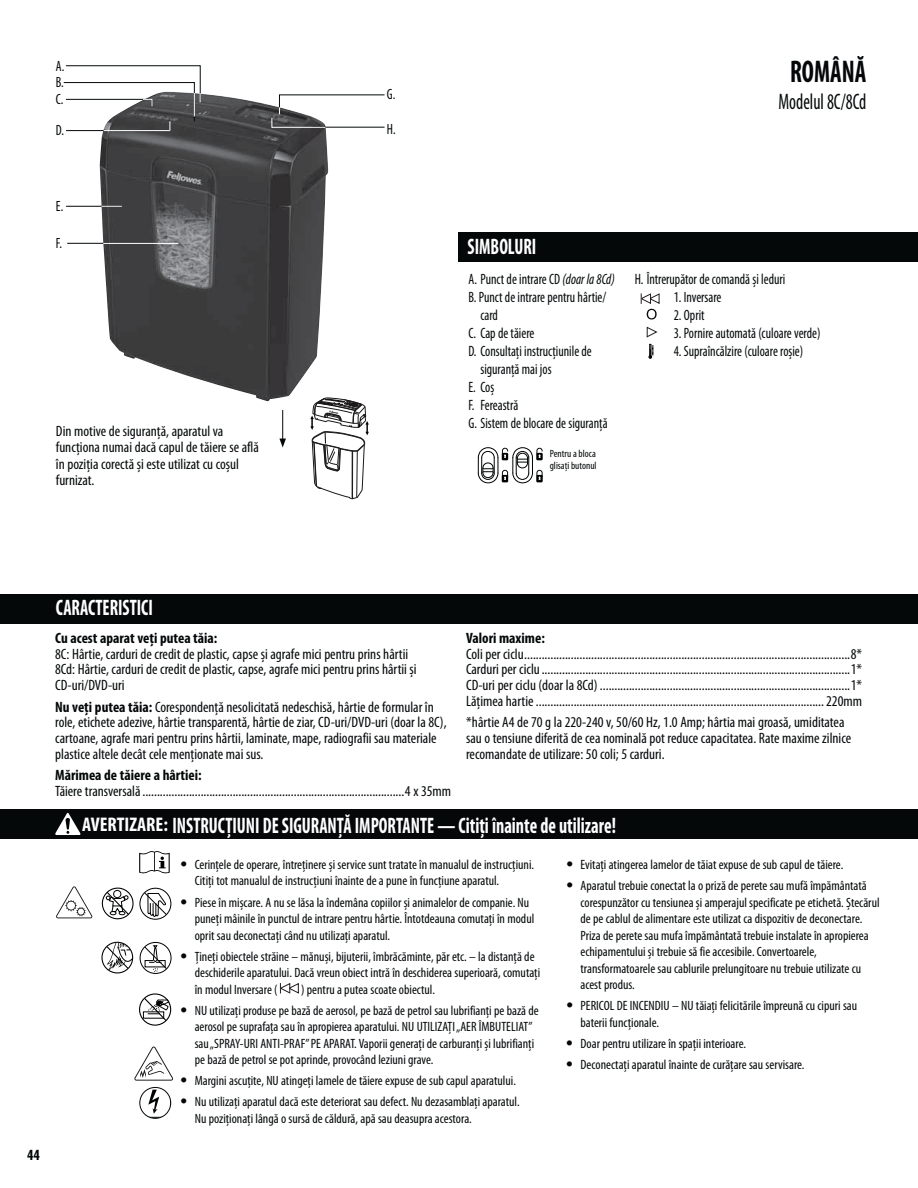
<style>
.page{position:relative;width:918px;height:1188px;background:#fff}
.page>*{position:absolute;margin:0;border:0;box-sizing:border-box;transform-origin:0 0}
.t1{font:700 condensed 31.5px "Myriad Pro";color:#040809;scale:.8 1}
.t2{font:700 condensed 22.5px "Myriad Pro";color:#fff;scale:.8 1}
.t3{font:condensed 22.5px "Myriad Pro";color:#040809;scale:.8 1}
.t4{font:condensed 15px/15.8px "Myriad Pro";color:#040809}
.t5{font:condensed 15px "Myriad Pro";color:#040809;scale:.9 1}
.t6{font:700 condensed 15px "Myriad Pro";color:#040809}
.t7{font:condensed 14.85px "Myriad Pro";color:#040809;scale:.9 1}
.t8{font:condensed 13.5px/16.5px "Myriad Pro";color:#040809}
.t9{font:700 condensed 13.5px "Futura Std";color:#040809}
.t10{font:condensed 10.5px/12px "Myriad Pro";color:#040809}
.s1{font-style:italic}
.s2{font-weight:700}
.s3{font-size:19.8px}
</style>
<div class="page">
<div style="left:0;top:594px;width:918px;height:29px;background:#040809"></div>
<div style="left:0;top:809px;width:918px;height:29px;background:#040809"></div>
<svg style="left:55px;top:812px;width:26px;height:23px"></svg>
<div style="left:458px;top:232px;width:460px;height:30px;background:#040809"></div>
<svg style="left:646px;top:326px;width:12px;height:12px"></svg>
<svg style="left:478px;top:447px;width:65px;height:36px"></svg>
<svg style="left:641px;top:293px;width:19px;height:27px"></svg>
<svg style="left:649px;top:344px;width:5px;height:15px"></svg>
<hr style="left:282px;top:410px;width:1px;height:31px;background:#040809">
<svg style="left:279px;top:439px;width:7px;height:9px"></svg>
<svg style="left:310px;top:398px;width:59px;height:102px"></svg>
<img style="left:100px;top:93px;width:228px;height:308px">
<hr style="left:66px;top:206px;width:56px;height:1px;background:#040809">
<svg style="left:102px;top:206px;width:20px;height:1px"></svg>
<hr style="left:67px;top:243px;width:42px;height:1px;background:#040809">
<svg style="left:271px;top:94px;width:114px;height:34px"></svg>
<hr style="left:103px;top:243px;width:75px;height:1px;background:#fff">
<svg style="left:63px;top:65px;width:138px;height:66px"></svg>
<svg style="left:280px;top:983px;width:19px;height:11px"></svg>
<div style="left:101px;top:942px;width:32px;height:31px;border:1px solid #010202;border-radius:50%"></div>
<svg style="left:56px;top:886px;width:36px;height:32px"></svg>
<div style="left:139px;top:993px;width:32px;height:33px;border:1px solid #010202;border-radius:50%"></div>
<svg style="left:102px;top:838px;width:70px;height:184px"></svg>
<svg style="left:141px;top:1087px;width:30px;height:30px"></svg>
<div style="left:139px;top:1087px;width:32px;height:32px;border:1px solid #040809;border-radius:50%"></div>
<svg style="left:134px;top:1047px;width:39px;height:34px"></svg>
<p class="t7" style="left:56px;top:60px;width:11px">A.</p>
<p class="t7" style="left:56px;top:94px;width:10px">C.</p>
<p class="t7" style="left:56px;top:77px;width:10px">B.</p>
<p class="t7" style="left:56px;top:124px;width:10px">D.</p>
<p class="t7" style="left:56px;top:200px;width:10px">E.</p>
<p class="t7" style="left:56px;top:237px;width:8px">F.</p>
<p class="t4" style="left:56px;top:424px;width:204px;line-height:16.5px">Din motive de siguranță, aparatul va funcționa numai dacă capul de tăiere se află în poziția corectă și este utilizat cu coșul furnizat.</p>
<p class="t7" style="left:387px;top:88px;width:11px">G.</p>
<p class="t7" style="left:387px;top:123px;width:11px">H.</p>
<h1 class="t1" style="left:790px;top:60px;width:97px">ROMÂNĂ</h1>
<h2 class="t3" style="left:779px;top:93px;width:111px">Modelul 8C/8Cd</h2>
<h2 class="t2" style="left:468px;top:238px;width:87px">SIMBOLURI</h2>
<p class="t5" style="left:468px;top:273px;width:164px">A. Punct de intrare CD <span class="s1">(doar la 8Cd)</span></p>
<p class="t5" style="left:468px;top:291px;width:155px">B. Punct de intrare pentru hârtie/</p>
<p class="t5" style="left:480px;top:309px;width:21px">card</p>
<p class="t5" style="left:468px;top:327px;width:75px">C. Cap de tăiere</p>
<p class="t5" style="left:468px;top:345px;width:139px">D. Consultați instrucțiunile de</p>
<p class="t5" style="left:480px;top:363px;width:81px">siguranță mai jos</p>
<p class="t5" style="left:468px;top:381px;width:30px">E. Coș</p>
<p class="t5" style="left:468px;top:399px;width:57px">F. Fereastră</p>
<p class="t5" style="left:468px;top:417px;width:156px">G. Sistem de blocare de siguranță</p>
<p class="t10" style="left:550px;top:448px;width:48px">Pentru a bloca glisați butonul</p>
<p class="t5" style="left:635px;top:273px;width:169px">H. Întrerupător de comandă și leduri</p>
<p class="t5" style="left:674px;top:291px;width:55px">1. Inversare</p>
<p class="t5" style="left:674px;top:309px;width:36px">2. Oprit</p>
<p class="t5" style="left:674px;top:327px;width:165px">3. Pornire automată (culoare verde)</p>
<p class="t5" style="left:674px;top:345px;width:145px">4. Supraîncălzire (culoare roșie)</p>
<p class="t9" style="left:27px;top:1149px;width:15px">44</p>
<h2 class="t2" style="left:56px;top:599px;width:123px">CARACTERISTICI</h2>
<p class="t6" style="left:55px;top:632px;width:164px">Cu acest aparat veţi putea tăia:</p>
<p class="t4" style="left:55px;top:647px;width:363px">8C: Hârtie, carduri de credit de plastic, capse și agrafe mici pentru prins hârtii<br>8Cd: Hârtie, carduri de credit de plastic, capse, agrafe mici pentru prins hârtii și<br>CD-uri/DVD-uri</p>
<p class="t4" style="left:55px;top:700px;width:393px"><span class="s2">Nu veţi putea tăia:</span> Corespondență nesolicitată nedeschisă, hârtie de formular în role, etichete adezive, hârtie transparentă, hârtie de ziar, CD-uri/DVD-uri (doar la 8C), cartoane, agrafe mari pentru prins hârtii, laminate, mape, radiografii sau materiale plastice altele decât cele menționate mai sus.</p>
<p class="t6" style="left:55px;top:770px;width:148px">Mărimea de tăiere a hârtiei:</p>
<p class="t4" style="left:55px;top:785px;width:398px">Tăiere transversală ..........................................................................................4 x 35mm</p>
<p class="t6" style="left:466px;top:632px;width:80px">Valori maxime:</p>
<p class="t4" style="left:466px;top:647px;width:398px;text-align:justify">Coli per ciclu ................................................................................................................8* Carduri per ciclu ..........................................................................................................1* CD-uri per ciclu (doar la 8Cd) ......................................................................................1* Lăţimea hartie ................................................................................................... 220mm</p>
<p class="t4" style="left:466px;top:716px;width:387px">* hârtie A4 de 70 g la 220-240 v, 50/60 Hz, 1.0 Amp; hârtia mai groasă, umiditatea sau o tensiune diferită de cea nominală pot reduce capacitatea. Rate maxime zilnice recomandate de utilizare: 50 coli; 5 carduri.</p>
<h2 class="t2" style="left:82px;top:817px;width:669px"><span class="s3">AVERTIZARE:</span> INSTRUCŢIUNI DE SIGURANŢĂ IMPORTANTE — Citiţi înainte de utilizare!</h2>
<p class="t8" style="left:195px;top:858px;width:341px">Cerinţele de operare, întreţinere și service sunt tratate în manualul de instrucţiuni.<br>Citiţi tot manualul de instrucţiuni înainte de a pune în funcţiune aparatul.</p>
<p class="t8" style="left:195px;top:895px;width:341px">Piese în mișcare. A nu se lăsa la îndemâna copiilor și animalelor de companie. Nu puneţi mâinile în punctul de intrare pentru hârtie. Întotdeauna comutaţi în modul oprit sau deconectaţi când nu utilizaţi aparatul.</p>
<p class="t8" style="left:195px;top:949px;width:347px">Ţineţi obiectele străine – mănuși, bijuterii, îmbrăcăminte, păr etc. – la distanţă de deschiderile aparatului. Dacă vreun obiect intră în deschiderea superioară, comutaţi în modul Inversare (</p>
<p class="t8" style="left:195px;top:980px;width:346px;line-height:21.1px;text-align:center">) pentru a putea scoate obiectul.<br>NU utilizați produse pe bază de aerosol, pe bază de petrol sau lubrifianți pe bază de</p>
<p class="t8" style="left:195px;top:1020px;width:341px">aerosol pe suprafața sau în apropierea aparatului. NU UTILIZAȚI „AER ÎMBUTELIAT” sau „SPRAY-URI ANTI-PRAF” PE APARAT. Vaporii generați de carburanți și lubrifianți pe bază de petrol se pot aprinde, provocând leziuni grave.</p>
<p class="t8" style="left:195px;top:1072px;width:326px;line-height:21.1px">Margini ascuțite, NU atingeți lamele de tăiere expuse de sub capul aparatului.<br>Nu utilizaţi aparatul dacă este deteriorat sau defect. Nu dezasamblaţi aparatul.</p>
<p class="t8" style="left:195px;top:1112px;width:279px">Nu poziţionaţi lângă o sursă de căldură, apă sau deasupra acestora.</p>
<p class="t8" style="left:581px;top:855px;width:288px;line-height:21.1px">Evitaţi atingerea lamelor de tăiat expuse de sub capul de tăiere.<br>Aparatul trebuie conectat la o priză de perete sau mufă împământată</p>
<p class="t8" style="left:581px;top:895px;width:301px">corespunzător cu tensiunea și amperajul specificate pe etichetă. Ștecărul de pe cablul de alimentare este utilizat ca dispozitiv de deconectare.<br>Priza de perete sau mufa împământată trebuie instalate în apropierea echipamentului și trebuie să fie accesibile. Convertoarele, transformatoarele sau cablurile prelungitoare nu trebuie utilizate cu acest produs.</p>
<p class="t8" style="left:580px;top:999px;width:278px">PERICOL DE INCENDIU – NU tăiaţi felicitările împreună cu cipuri sau baterii funcţionale.</p>
<p class="t8" style="left:580px;top:1034px;width:226px;line-height:21.1px">Doar pentru utilizare în spaţii interioare.<br>Deconectaţi aparatul înainte de curăţare sau servisare.</p>
</div>
